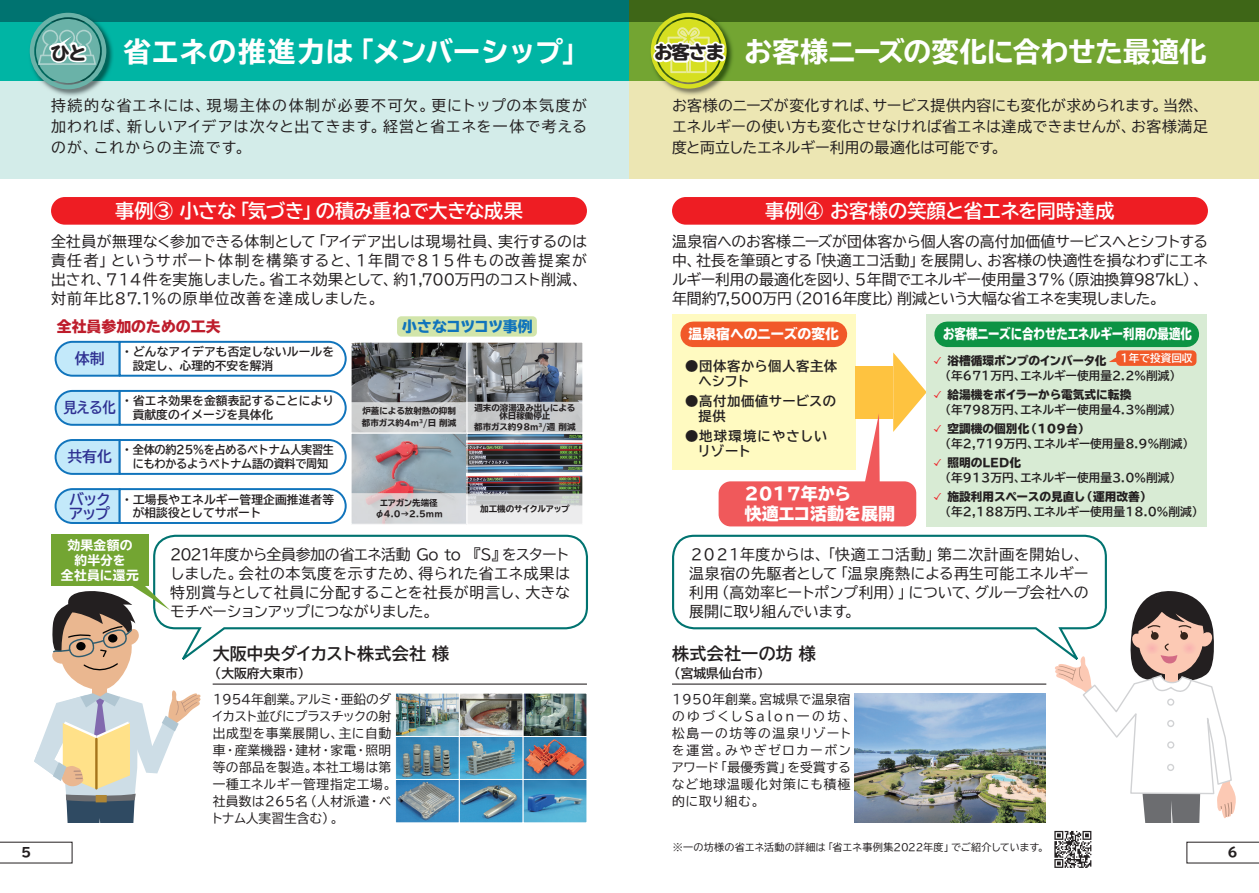
<style>
.page{position:relative;width:1259px;height:893px;background:#fff}
.page>*{position:absolute;margin:0;border:0;box-sizing:border-box;transform-origin:0 0}
.t1{font:700 expanded 27.6px "TBUD Go Std";letter-spacing:.005em;color:#fff}
.t2{font:700 expanded 27.6px "TBUD Go Std";letter-spacing:.025em;color:#fff}
.t3{font:700 19.2px "TBUD Go Std";letter-spacing:-.005em;color:#fff}
.t4{font:18.75px "TBUDR Go Std Heavy 90 pv RKSJ H";color:#231f20}
.t5{font:700 16.95px "TBUD Go Std";letter-spacing:.005em;color:#231f20}
.t6{font:16.95px/20.2px "TBUD Go Std Heavy 90 pv RKSJ H";color:#fff}
.t7{font:14.85px/19.2px "TBUD Go Std";letter-spacing:-.01em;color:#231f20;text-align:justify}
.t8{font:14.85px "TBUD Go Std Heavy 90 pv RKSJ H";color:#be1d2c}
.t9{font:14.85px/13.8px "TBUD Go Std Bold 90 pv RKSJ H";letter-spacing:-.04em;color:#2e3092}
.t10{font:14.85px "TBUD Go Std Heavy 90 pv RKSJ H";letter-spacing:-.035em;color:#1074bc}
.t11{font:14.85px "TBUD Go Std Bold 90 pv RKSJ H";letter-spacing:-.04em;color:#2e3092;scale:.9 1}
.t12{font:13.8px "TBUD Go Std Heavy 90 pv RKSJ H";color:#fff;scale:.83 1}
.t13{font:13.8px "TBUD Go Std Heavy 90 pv RKSJ H";color:#fff}
.t14{font:13.35px/14.9px "TBUD Go Std Bold 90 pv RKSJ H";letter-spacing:.05em;color:#231f20}
.t15{font:13.35px/14.9px "TBUD Go Std Bold 90 pv RKSJ H";letter-spacing:.08em;color:#231f20}
.t16{font:12.75px/17px "TBUD Go Std";letter-spacing:.03em;color:#231f20}
.t17{font:12.75px/17px "TBUD Go Std";letter-spacing:.085em;color:#231f20}
.t18{font:700 12.75px "TBUD Go Std";color:#231f20}
.t19{font:700 expanded 12.75px/14.9px "TBUD Go Std";letter-spacing:.02em;color:#fff;text-align:center}
.t20{font:700 expanded 12.75px "TBUD Go Std";color:#231f20}
.t21{font:11.7px/13.8px "TBUD Go Std Bold 90 pv RKSJ H";color:#231f20}
.t22{font:11.7px "TBUD Go Std Heavy 90 pv RKSJ H";color:#231f20}
.t23{font:11.7px/13.8px "TBUD Go Std Bold 90 pv RKSJ H";letter-spacing:-.025em;color:#231f20;text-align:center}
.t24{font:11.7px "TBUD Go Std Heavy 90 pv RKSJ H";letter-spacing:-.02em;color:#231f20}
.t25{font:10.65px "TBUD Go Std Bold 90 pv RKSJ H";color:#fff}
.t26{font:10.05px "TBUD Go Std";letter-spacing:.01em;color:#231f20}
.t27{font:8.55px/11.7px "TBUD Go Std Ex Bold 90 pv RKSJ H";color:#231f20;text-align:center}
.t28{font:8.55px "TBUD Go Std Ex Bold 90 pv RKSJ H";letter-spacing:-.05em;color:#231f20}
.s1{font-family:"TBUDR Go Std Heavy 90 pv RKSJ H";font-weight:400;font-stretch:normal;font-size:18.6px;color:#231f20}
</style>
<div class="page">
<div style="left:0;top:0;width:629px;height:179px;background:#d3ece9"></div>
<svg style="left:153px;top:534px;width:435px;height:114px"></svg>
<div style="left:0;top:0;width:629px;height:81px;background:#00b5a4"></div>
<div style="left:0;top:0;width:629px;height:21px;background:#007370"></div>
<img style="left:28px;top:12px;width:86px;height:84px">
<svg style="left:30px;top:13px;width:76px;height:76px;background:#5eaaa1"></svg>
<div style="left:51px;top:197px;width:536px;height:28px;background:#ee1d23;border-radius:14px"></div>
<div style="left:397px;top:316px;width:140px;height:21px;background:#d2e5aa;border-radius:4px"></div>
<svg style="left:55px;top:340px;width:292px;height:37px"></svg>
<svg style="left:55px;top:389px;width:292px;height:37px"></svg>
<svg style="left:55px;top:439px;width:292px;height:36px"></svg>
<svg style="left:55px;top:488px;width:292px;height:36px"></svg>
<img style="left:352px;top:344px;width:229px;height:179px">
<div style="left:350px;top:342px;width:117px;height:92px;border:1px solid #fff"></div>
<div style="left:466px;top:342px;width:117px;height:92px;border:1px solid #fff"></div>
<div style="left:350px;top:433px;width:117px;height:92px;border:1px solid #fff"></div>
<div style="left:466px;top:433px;width:117px;height:92px;border:1px solid #fff"></div>
<img style="left:397px;top:695px;width:188px;height:126px">
<div style="left:395px;top:693px;width:64px;height:44px;border:1px solid #fff"></div>
<div style="left:395px;top:736px;width:64px;height:44px;border:1px solid #fff"></div>
<div style="left:395px;top:779px;width:64px;height:44px;border:1px solid #fff"></div>
<div style="left:459px;top:693px;width:64px;height:44px;border:1px solid #fff"></div>
<div style="left:459px;top:736px;width:64px;height:44px;border:1px solid #fff"></div>
<div style="left:459px;top:779px;width:64px;height:44px;border:1px solid #fff"></div>
<div style="left:523px;top:693px;width:64px;height:44px;border:1px solid #fff"></div>
<div style="left:523px;top:736px;width:64px;height:44px;border:1px solid #fff"></div>
<div style="left:523px;top:779px;width:64px;height:44px;border:1px solid #fff"></div>
<hr style="left:213px;top:684px;width:374px;height:1px;background:#231f20">
<svg style="left:672px;top:534px;width:435px;height:109px"></svg>
<div style="left:629px;top:0;width:630px;height:179px;background:#ece6b3"></div>
<div style="left:629px;top:0;width:630px;height:81px;background:#73a532"></div>
<div style="left:629px;top:0;width:630px;height:21px;background:#3e6617"></div>
<img style="left:649px;top:12px;width:85px;height:83px">
<svg style="left:651px;top:13px;width:75px;height:76px;background:#b9c737"></svg>
<div style="left:672px;top:197px;width:536px;height:28px;background:#ee1d23;border-radius:14px"></div>
<div style="left:672px;top:315px;width:183px;height:155px;background:#fffac1"></div>
<div style="left:693px;top:322px;width:141px;height:25px;background:#f15929"></div>
<div style="left:855px;top:366px;width:38px;height:52px;background:#fec340"></div>
<svg style="left:893px;top:352px;width:33px;height:80px"></svg>
<div style="left:926px;top:315px;width:281px;height:212px;background:#d8ebd4"></div>
<div style="left:947px;top:322px;width:239px;height:25px;background:#0d9344"></div>
<div style="left:1116px;top:350px;width:80px;height:16px;background:#f15929;border-radius:5px"></div>
<svg style="left:1109px;top:356px;width:8px;height:6px"></svg>
<div style="left:718px;top:481px;width:198px;height:45px;background:#f0595b;border-radius:12px"></div>
<svg style="left:862px;top:414px;width:17px;height:68px"></svg>
<img style="left:855px;top:693px;width:191px;height:130px">
<hr style="left:672px;top:684px;width:374px;height:1px;background:#231f20">
<svg style="left:1054px;top:591px;width:181px;height:232px"></svg>
<svg style="left:1054px;top:831px;width:37px;height:37px"></svg>
<div style="left:51px;top:535px;width:98px;height:51px;background:#73a532"></div>
<svg style="left:34px;top:581px;width:166px;height:242px"></svg>
<svg style="left:0;top:842px;width:72px;height:21px"></svg>
<svg style="left:1186px;top:842px;width:73px;height:21px"></svg>
<p class="t4" style="left:51px;top:42px;width:37px">ひと</p>
<h1 class="t2" style="left:123px;top:36px;width:467px">省エネの推進力は「メンバーシップ」</h1>
<p class="t7" style="left:51px;top:94px;width:537px;line-height:21.3px">持続的な省エネには、現場主体の体制が必要不可欠。更にトップの本気度が加われば、新しいアイデアは次々と出てきます。経営と省エネを一体で考えるのが、これからの主流です。</p>
<p class="t3" style="left:115px;top:195px;width:409px">事例③ 小さな「気づき」の積み重ねで大きな成果</p>
<p class="t7" style="left:51px;top:232px;width:537px">全社員が無理なく参加できる体制として「アイデア出しは現場社員、実行するのは責任者」というサポート体制を構築すると、１年間で８１５件もの改善提案が出され、７１４件を実施しました。省エネ効果として、約1,700万円のコスト削減、対前年比87.1％の原単位改善を達成しました。</p>
<h1 class="t1" style="left:654px;top:36px;width:554px"><span class="s1">お客さま</span> お客様ニーズの変化に合わせた最適化</h1>
<p class="t7" style="left:672px;top:94px;width:537px;line-height:21.3px">お客様のニーズが変化すれば、サービス提供内容にも変化が求められます。当然、エネルギーの使い方も変化させなければ省エネは達成できませんが、お客様満足度と両立したエネルギー利用の最適化は可能です。</p>
<p class="t3" style="left:765px;top:195px;width:351px">事例④ お客様の笑顔と省エネを同時達成</p>
<p class="t7" style="left:672px;top:232px;width:537px">温泉宿へのお客様ニーズが団体客から個人客の高付加価値サービスへとシフトする中、社長を筆頭とする「快適エコ活動」を展開し、お客様の快適性を損なわずにエネルギー利用の最適化を図り、５年間でエネルギー使用量３７％（原油換算987kL）、年間約7,500万円（2016年度比）削減という大幅な省エネを実現しました。</p>
<p class="t8" style="left:57px;top:318px;width:165px">全社員参加のための工夫</p>
<p class="t10" style="left:402px;top:318px;width:132px">小さなコツコツ事例</p>
<p class="t9" style="left:75px;top:352px;width:31px">体制</p>
<p class="t21" style="left:133px;top:345px;width:203px;text-indent:-12px">・どんなアイデアも否定しないルールを設定し、心理的不安を解消</p>
<p class="t11" style="left:63px;top:396px;width:60px">見える化</p>
<p class="t21" style="left:133px;top:394px;width:203px;text-indent:-12px">・省エネ効果を金額表記することにより貢献度のイメージを具体化</p>
<p class="t9" style="left:67px;top:450px;width:46px">共有化</p>
<p class="t23" style="left:121px;top:443px;width:214px">・全体の約25%を占めるベトナム人実習生にもわかるようベトナム語の資料で周知</p>
<p class="t9" style="left:68px;top:493px;width:44px">バックアップ</p>
<p class="t21" style="left:133px;top:492px;width:203px;text-indent:-12px">・工場長やエネルギー管理企画推進者等が相談役としてサポート</p>
<p class="t13" style="left:688px;top:327px;width:152px">温泉宿へのニーズの変化</p>
<p class="t14" style="left:698px;top:358px;width:140px;text-indent:-13px">●団体客から個人客主体へシフト</p>
<p class="t14" style="left:698px;top:393px;width:139px;text-indent:-13px">●高付加価値サービスの提供</p>
<p class="t15" style="left:697px;top:429px;width:131px;text-indent:-12px">●地球環境にやさしいリゾート</p>
<p class="t12" style="left:943px;top:327px;width:301px">お客様ニーズに合わせたエネルギー利用の最適化</p>
<p class="t25" style="left:1120px;top:349px;width:74px">1年で投資回収</p>
<p class="t24" style="left:947px;top:354px;width:160px">浴槽循環ポンプのインバータ化</p>
<p class="t21" style="left:939px;top:369px;width:243px">（年671万円、エネルギー使用量2.2%削減）</p>
<p class="t22" style="left:947px;top:388px;width:185px">給湯機をボイラーから電気式に転換</p>
<p class="t21" style="left:939px;top:403px;width:243px">（年798万円、エネルギー使用量4.3%削減）</p>
<p class="t22" style="left:947px;top:422px;width:143px">空調機の個別化（109台）</p>
<p class="t21" style="left:939px;top:437px;width:256px">（年2,719万円、エネルギー使用量8.9%削減）</p>
<p class="t22" style="left:947px;top:456px;width:75px">照明のLED化</p>
<p class="t21" style="left:939px;top:471px;width:243px">（年913万円、エネルギー使用量3.0%削減）</p>
<p class="t22" style="left:947px;top:490px;width:205px">施設利用スペースの見直し（運用改善）</p>
<p class="t21" style="left:939px;top:505px;width:265px">（年2,188万円、エネルギー使用量18.0%削減）</p>
<p class="t27" style="left:362px;top:405px;width:96px;text-align:left">炉蓋による放射熱の抑制都市ガス約4m<sup>3</sup>/日 削減</p>
<p class="t27" style="left:474px;top:403px;width:102px;line-height:8.6px">週末の溶湯汲み出しによる休日稼働停止</p>
<p class="t27" style="left:474px;top:421px;width:103px">都市ガス約98m<sup>3</sup>/週 削減</p>
<p class="t6" style="left:745px;top:484px;width:152px">2017年から<br>快適エコ活動を展開</p>
<p class="t7" style="left:689px;top:544px;width:401px">２０２１年度からは、「快適エコ活動」第二次計画を開始し、温泉宿の先駆者として「温泉廃熱による再生可能エネルギー利用（高効率ヒートポンプ利用）」について、グループ会社への展開に取り組んでいます。</p>
<p class="t5" style="left:672px;top:640px;width:145px">株式会社一の坊 様</p>
<p class="t18" style="left:668px;top:663px;width:104px">（宮城県仙台市）</p>
<p class="t17" style="left:671px;top:691px;width:186px">1950年創業。宮城県で温泉宿のゆづくしSalon一の坊、松島一の坊等の温泉リゾートを運営。みやぎゼロカーボンアワード「最優秀賞」を受賞するなど地球温暖化対策にも積極的に取り組む。</p>
<p class="t26" style="left:673px;top:839px;width:377px">※一の坊様の省エネ活動の詳細は「省エネ事例集2022年度」でご紹介しています。</p>
<p class="t27" style="left:375px;top:497px;width:69px">エアガン先端径φ4.0→2.5mm</p>
<p class="t28" style="left:480px;top:504px;width:91px">加工機のサイクルアップ</p>
<p class="t7" style="left:170px;top:544px;width:401px">2021年度から全員参加の省エネ活動 Go to 『S』をスタートしました。会社の本気度を示すため、得られた省エネ成果は特別賞与として社員に分配することを社長が明言し、大きなモチベーションアップにつながりました。</p>
<p class="t5" style="left:213px;top:640px;width:238px">大阪中央ダイカスト株式会社 様</p>
<p class="t18" style="left:209px;top:663px;width:104px">（大阪府大東市）</p>
<p class="t16" style="left:211px;top:691px;width:187px">1954年創業。アルミ・亜鉛のダイカスト並びにプラスチックの射出成型を事業展開し、主に自動車・産業機器・建材・家電・照明等の部品を製造。本社工場は第一種エネルギー管理指定工場。社員数は265名（人材派遣・ベトナム人実習生含む）。</p>
<p class="t19" style="left:61px;top:538px;width:80px">効果金額の約半分を<br>全社員に還元</p>
<p class="t20" style="left:21px;top:846px;width:12px">5</p>
<p class="t20" style="left:1227px;top:846px;width:12px">6</p>
</div>
